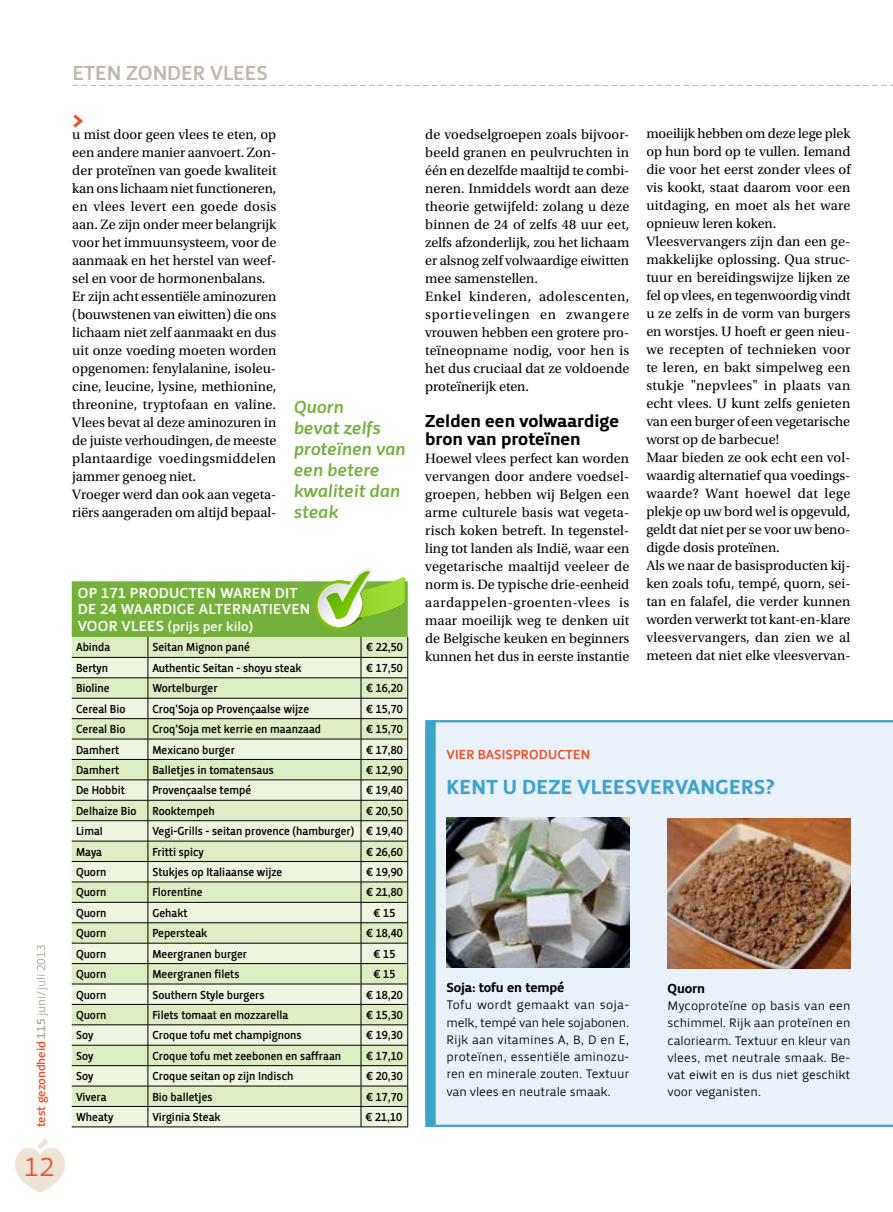
<style>
.page{position:relative;width:893px;height:1212px;background:#fff}
.page>*{position:absolute;margin:0;border:0;box-sizing:border-box;transform-origin:0 0}
.t1{font:27px "Priva Pro One";color:#f04e23}
.t2{font:24px "Priva Pro Four";color:#f04e23}
.t3{font:21px "Priva Pro Four";letter-spacing:.01em;color:#3ea3cb}
.t4{font:21px "Priva Pro Three";letter-spacing:-.005em;color:#c1b6ab}
.t5{font:italic 18px/21px "Priva Pro Three";letter-spacing:-.01em;color:#74b13b}
.t6{font:18px/18px "Priva Pro Four";color:#000}
.t7{font:15px "Priva Pro Three";letter-spacing:.015em;color:#fff}
.t8{font:14.25px/18px "Utopia Std";color:#000}
.t9{font:13.5px "Priva Pro Four";letter-spacing:-.01em;color:#000}
.t10{font:13.5px "Priva Pro Three";letter-spacing:.005em;color:#f04e23}
.t11{font:13.5px "Priva Pro Three";color:#fff}
.t12{font:12.75px/17.2px "Priva Pro One";letter-spacing:-.01em;color:#000;text-align:justify}
.t13{font:12px "Priva Pro Three";color:#000;scale:.9 1}
.t14{font:12px "Priva Pro Three";letter-spacing:-.01em;color:#f04e23}
.s1{color:#a9a791}
.s2{font-family:"Priva Pro One";color:#a9a791}
</style>
<div class="page">
<svg style="left:15px;top:1138px;width:50px;height:55px"></svg>
<svg style="left:72px;top:85px;width:821px;height:1px"></svg>
<div style="left:436px;top:720px;width:457px;height:407px;background:#e9f1fa"></div>
<div style="left:425px;top:720px;width:11px;height:407px;background:#3ea3cb"></div>
<hr style="left:72px;top:1126px;width:76px;height:1px;background:#000">
<hr style="left:148px;top:1126px;width:213px;height:1px;background:#000">
<hr style="left:361px;top:1126px;width:47px;height:1px;background:#000">
<img style="left:446px;top:817px;width:183px;height:150px">
<img style="left:668px;top:819px;width:182px;height:150px">
<svg style="left:72px;top:568px;width:336px;height:558px;background:#d1e0b8"></svg>
<p class="t14" style="left:33px;top:1127px;width:184px;rotate:-90deg">test gezondheid <span class="s1">115</span> <span class="s2">juni/juli 2013</span></p>
<h1 class="t1" style="left:24px;top:1150px;width:32px">12</h1>
<h3 class="t4" style="left:72px;top:59px;width:197px">ETEN ZONDER VLEES</h3>
<h2 class="t2" style="left:72px;top:105px;width:13px">&gt;</h2>
<p class="t8" style="left:646px;top:125px;width:206px">moeilijk hebben om deze lege plek op hun bord op te vullen. Iemand die voor het eerst zonder vlees of vis kookt, staat daarom voor een uitdaging, en moet als het ware opnieuw leren koken.<br>Vleesvervangers zijn dan een ge&shy;makkelijke oplossing. Qua struc&shy;tuur en bereidingswijze lijken ze fel op vlees, en tegenwoordig vindt u ze zelfs in de vorm van burgers en worstjes. U hoeft er geen nieu&shy;we recepten of technieken voor te leren, en bakt simpelweg een stukje "nepvlees" in plaats van echt vlees. U kunt zelfs genieten van een burger of een vegetarische worst op de barbecue!<br>Maar bieden ze ook echt een vol&shy;waardig alternatief qua voedings&shy;waarde? Want hoewel dat lege plekje op uw bord wel is opgevuld, geldt dat niet per se voor uw beno&shy;digde dosis proteïnen.<br>Als we naar de basisproducten kij&shy;ken zoals tofu, tempé, quorn, sei&shy;tan en falafel, die verder kunnen worden verwerkt tot kant-en-klare vleesvervangers, dan zien we al meteen dat niet elke vleesvervan-</p>
<p class="t8" style="left:72px;top:126px;width:206px">u mist door geen vlees te eten, op een andere manier aanvoert. Zon&shy;der proteïnen van goede kwaliteit kan ons lichaam niet functioneren, en vlees levert een goede dosis aan. Ze zijn onder meer belangrijk voor het immuunsysteem, voor de aanmaak en het herstel van weef&shy;sel en voor de hormonenbalans.<br>Er zijn acht essentiële aminozuren (bouwstenen van eiwitten) die ons lichaam niet zelf aanmaakt en dus uit onze voeding moeten worden opgenomen: fenylalanine, isoleu&shy;cine, leucine, lysine, methionine, threonine, tryptofaan en valine.<br>Vlees bevat al deze aminozuren in de juiste verhoudingen, de meeste plantaardige voedingsmiddelen jammer genoeg niet.<br>Vroeger werd dan ook aan vegeta&shy;riërs aangeraden om altijd bepaal-</p>
<p class="t8" style="left:425px;top:126px;width:206px">de voedselgroepen zoals bijvoor&shy;beeld granen en peulvruchten in één en dezelfde maaltijd te combi&shy;neren. Inmiddels wordt aan deze theorie getwijfeld: zolang u deze binnen de 24 of zelfs 48 uur eet, zelfs afzonderlijk, zou het lichaam er alsnog zelf volwaardige eiwitten mee samenstellen.<br>Enkel kinderen, adolescenten, sportievelingen en zwangere vrouwen hebben een grotere pro&shy;teïneopname nodig, voor hen is het dus cruciaal dat ze voldoende proteïnerijk eten.</p>
<p class="t5" style="left:293px;top:396px;width:114px">Quorn<br>bevat zelfs proteïnen van een betere kwaliteit dan steak</p>
<p class="t6" style="left:425px;top:412px;width:195px">Zelden een volwaardige bron van proteïnen</p>
<p class="t8" style="left:425px;top:450px;width:206px;text-align:justify">Hoewel vlees perfect kan worden vervangen door andere voedsel&shy;groepen, hebben wij Belgen een arme culturele basis wat vegeta&shy;risch koken betreft. In tegenstel&shy;ling tot landen als Indië, waar een vegetarische maaltijd veeleer de norm is. De typische drie-eenheid aardappelen-groenten-vlees is maar moeilijk weg te denken uit de Belgische keuken en beginners kunnen het dus in eerste instantie</p>
<p class="t7" style="left:78px;top:583px;width:72px">o p 171 prod</p>
<p class="t7" style="left:169px;top:583px;width:84px">ucten waren</p>
<p class="t7" style="left:275px;top:583px;width:24px">dit</p>
<p class="t7" style="left:78px;top:600px;width:156px">de 24 waard ige altern</p>
<p class="t7" style="left:252px;top:600px;width:49px">atieven</p>
<p class="t7" style="left:78px;top:616px;width:20px">voor</p>
<p class="t7" style="left:122px;top:616px;width:26px">vlees</p>
<p class="t11" style="left:168px;top:618px;width:87px">(prijs per kilo)</p>
<p class="t13" style="left:76px;top:640px;width:40px">Abinda</p>
<p class="t13" style="left:152px;top:640px;width:110px">Seitan Mignon pané</p>
<p class="t13" style="left:366px;top:640px;width:42px">€ 22,50</p>
<p class="t13" style="left:76px;top:660px;width:37px">Bertyn</p>
<p class="t13" style="left:152px;top:660px;width:167px">Authentic Seitan - shoyu steak</p>
<p class="t13" style="left:366px;top:660px;width:42px">€ 17,50</p>
<p class="t13" style="left:76px;top:681px;width:39px">Bioline</p>
<p class="t13" style="left:152px;top:681px;width:74px">Wortelburger</p>
<p class="t13" style="left:366px;top:681px;width:42px">€ 16,20</p>
<p class="t13" style="left:76px;top:701px;width:56px">Cereal Bio</p>
<p class="t13" style="left:152px;top:701px;width:176px">Croq'Soja op Provençaalse wijze</p>
<p class="t13" style="left:366px;top:701px;width:42px">€ 15,70</p>
<p class="t13" style="left:76px;top:721px;width:56px">Cereal Bio</p>
<p class="t13" style="left:152px;top:721px;width:189px">Croq'Soja met kerrie en maanzaad</p>
<p class="t13" style="left:366px;top:721px;width:42px">€ 15,70</p>
<p class="t13" style="left:76px;top:742px;width:50px">Damhert</p>
<p class="t13" style="left:152px;top:742px;width:93px">Mexicano burger</p>
<p class="t13" style="left:366px;top:742px;width:42px">€ 17,80</p>
<p class="t13" style="left:76px;top:762px;width:50px">Damhert</p>
<p class="t13" style="left:152px;top:762px;width:136px">Balletjes in tomatensaus</p>
<p class="t13" style="left:366px;top:762px;width:42px">€ 12,90</p>
<p class="t13" style="left:76px;top:783px;width:56px">De Hobbit</p>
<p class="t13" style="left:152px;top:783px;width:111px">Provençaalse tempé</p>
<p class="t13" style="left:366px;top:783px;width:42px">€ 19,40</p>
<p class="t13" style="left:76px;top:803px;width:69px">Delhaize Bio</p>
<p class="t13" style="left:152px;top:803px;width:71px">Rooktempeh</p>
<p class="t13" style="left:366px;top:803px;width:42px">€ 20,50</p>
<p class="t13" style="left:76px;top:823px;width:30px">LimaI</p>
<p class="t13" style="left:152px;top:823px;width:280px">Vegi-Grills - seitan provence (hamburger) € 19,40</p>
<p class="t13" style="left:76px;top:844px;width:31px">Maya</p>
<p class="t13" style="left:152px;top:844px;width:58px">Fritti spicy</p>
<p class="t13" style="left:366px;top:844px;width:42px">€ 26,60</p>
<p class="t13" style="left:76px;top:864px;width:35px">Quorn</p>
<p class="t13" style="left:152px;top:864px;width:146px">Stukjes op Italiaanse wijze</p>
<p class="t13" style="left:366px;top:864px;width:42px">€ 19,90</p>
<p class="t13" style="left:76px;top:885px;width:35px">Quorn</p>
<p class="t13" style="left:152px;top:885px;width:57px">Florentine</p>
<p class="t13" style="left:366px;top:885px;width:42px">€ 21,80</p>
<p class="t13" style="left:76px;top:905px;width:35px">Quorn</p>
<p class="t13" style="left:152px;top:905px;width:41px">Gehakt</p>
<p class="t13" style="left:374px;top:905px;width:26px">€ 15</p>
<p class="t13" style="left:76px;top:926px;width:35px">Quorn</p>
<p class="t13" style="left:152px;top:926px;width:62px">Pepersteak</p>
<p class="t13" style="left:366px;top:926px;width:42px">€ 18,40</p>
<p class="t13" style="left:76px;top:946px;width:35px">Quorn</p>
<p class="t13" style="left:152px;top:946px;width:107px">Meergranen burger</p>
<p class="t13" style="left:374px;top:946px;width:26px">€ 15</p>
<p class="t13" style="left:76px;top:966px;width:35px">Quorn</p>
<p class="t13" style="left:152px;top:966px;width:98px">Meergranen filets</p>
<p class="t13" style="left:374px;top:966px;width:26px">€ 15</p>
<p class="t13" style="left:76px;top:987px;width:35px">Quorn</p>
<p class="t13" style="left:152px;top:987px;width:126px">Southern Style burgers</p>
<p class="t13" style="left:366px;top:987px;width:42px">€ 18,20</p>
<p class="t13" style="left:76px;top:1007px;width:35px">Quorn</p>
<p class="t13" style="left:152px;top:1007px;width:153px">Filets tomaat en mozzarella</p>
<p class="t13" style="left:366px;top:1007px;width:42px">€ 15,30</p>
<p class="t13" style="left:76px;top:1028px;width:21px">Soy</p>
<p class="t13" style="left:152px;top:1028px;width:167px">Croque tofu met champignons</p>
<p class="t13" style="left:366px;top:1028px;width:42px">€ 19,30</p>
<p class="t13" style="left:76px;top:1048px;width:21px">Soy</p>
<p class="t13" style="left:152px;top:1048px;width:211px">Croque tofu met zeebonen en saffraan</p>
<p class="t13" style="left:366px;top:1048px;width:42px">€ 17,10</p>
<p class="t13" style="left:76px;top:1068px;width:21px">Soy</p>
<p class="t13" style="left:152px;top:1068px;width:158px">Croque seitan op zijn I ndisch</p>
<p class="t13" style="left:366px;top:1068px;width:42px">€ 20,30</p>
<p class="t13" style="left:76px;top:1089px;width:36px">Vivera</p>
<p class="t13" style="left:152px;top:1089px;width:68px">Bio balletjes</p>
<p class="t13" style="left:366px;top:1089px;width:42px">€ 17,70</p>
<p class="t13" style="left:76px;top:1109px;width:43px">Wheaty</p>
<p class="t13" style="left:152px;top:1109px;width:77px">Virginia Steak</p>
<p class="t13" style="left:365px;top:1109px;width:42px">€ 21,10</p>
<p class="t10" style="left:446px;top:746px;width:84px">vier basisprod</p>
<p class="t10" style="left:548px;top:746px;width:34px">ucten</p>
<h3 class="t3" style="left:446px;top:773px;width:330px">kent u deze vleesvervangers?</h3>
<p class="t9" style="left:446px;top:979px;width:119px">Soja: tofu en tempé</p>
<p class="t12" style="left:446px;top:996px;width:184px">Tofu wordt gemaakt van soja&shy;melk, tempé van hele sojabonen.<br>Rijk aan vitamines A, B, D en E, proteïnen, essentiële aminozu&shy;ren en minerale zouten. Textuur van vlees en neutrale smaak.</p>
<p class="t9" style="left:668px;top:980px;width:39px">Quorn</p>
<p class="t12" style="left:668px;top:997px;width:184px">Mycoproteïne op basis van een schimmel. Rijk aan proteïnen en caloriearm. Textuur en kleur van vlees, met neutrale smaak. Be&shy;vat eiwit en is dus niet geschikt voor veganisten.</p>
</div>
